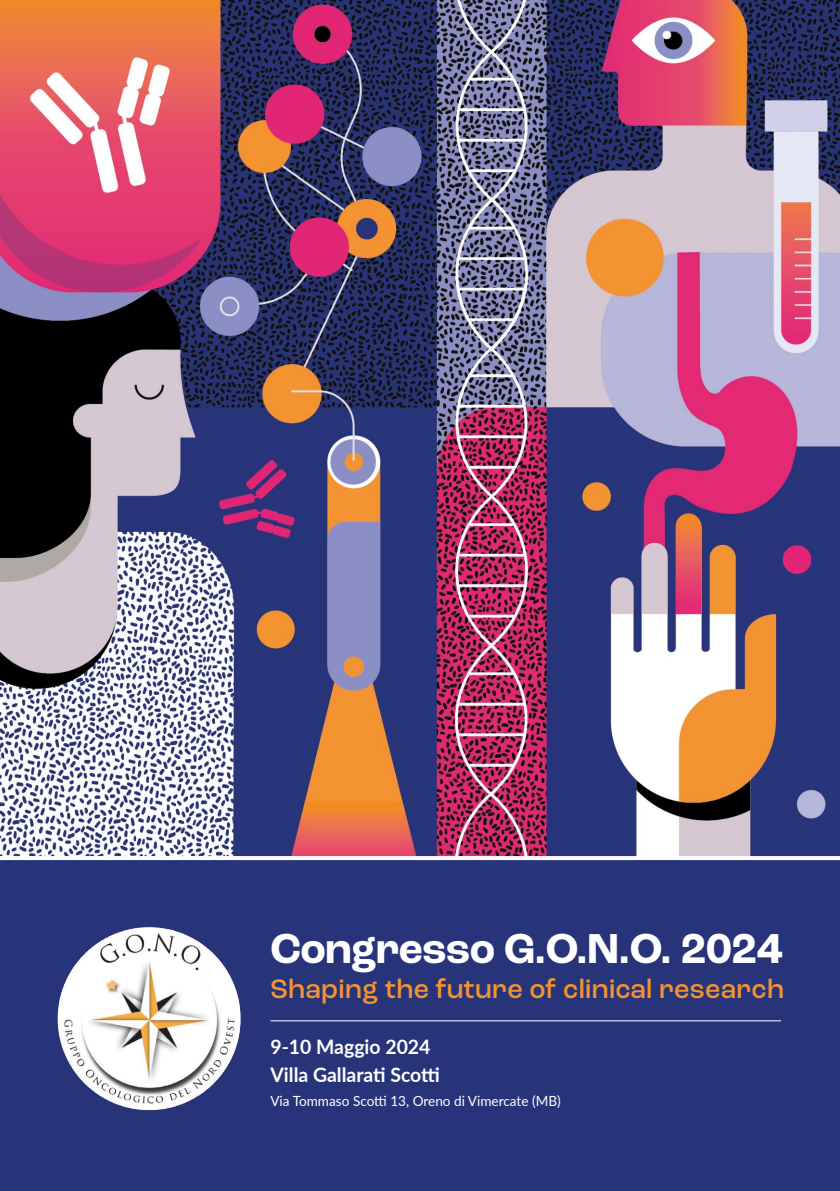
<style>
.page{position:relative;width:840px;height:1191px;background:#fff}
.page>*{position:absolute;margin:0;border:0;box-sizing:border-box;transform-origin:0 0}
.t1{font:700 44px "Roc Grotesk";letter-spacing:-.01em;color:#fff}
.t2{font:500 27.8px "Roc Grotesk";letter-spacing:.01em;color:#f39332}
.t3{font:700 20px/28px "Lato";color:#fff}
.t4{font:14px "Lato";color:#fff}
</style>
<div class="page">
<div style="left:0;top:860px;width:839px;height:331px;background:#27347a"></div>
<img style="left:0;top:0;width:839px;height:856px">
<svg style="left:0;top:856px;width:839px;height:1px"></svg>
<img style="left:57px;top:927px;width:184px;height:184px">
<hr style="left:270px;top:1020px;width:510px;height:1px;background:#fff">
<h1 class="t1" style="left:270px;top:921px;width:513px">Congresso G.O.N.O. 2024</h1>
<h2 class="t2" style="left:270px;top:971px;width:515px">Shaping the future of clinical research</h2>
<h3 class="t3" style="left:270px;top:1032px;width:171px">9-10 Maggio 2024<br>Villa Gallarati Scotti</h3>
<p class="t4" style="left:270px;top:1090px;width:292px">Via Tommaso Scotti 13, Oreno di Vimercate (MB)</p>
</div>
